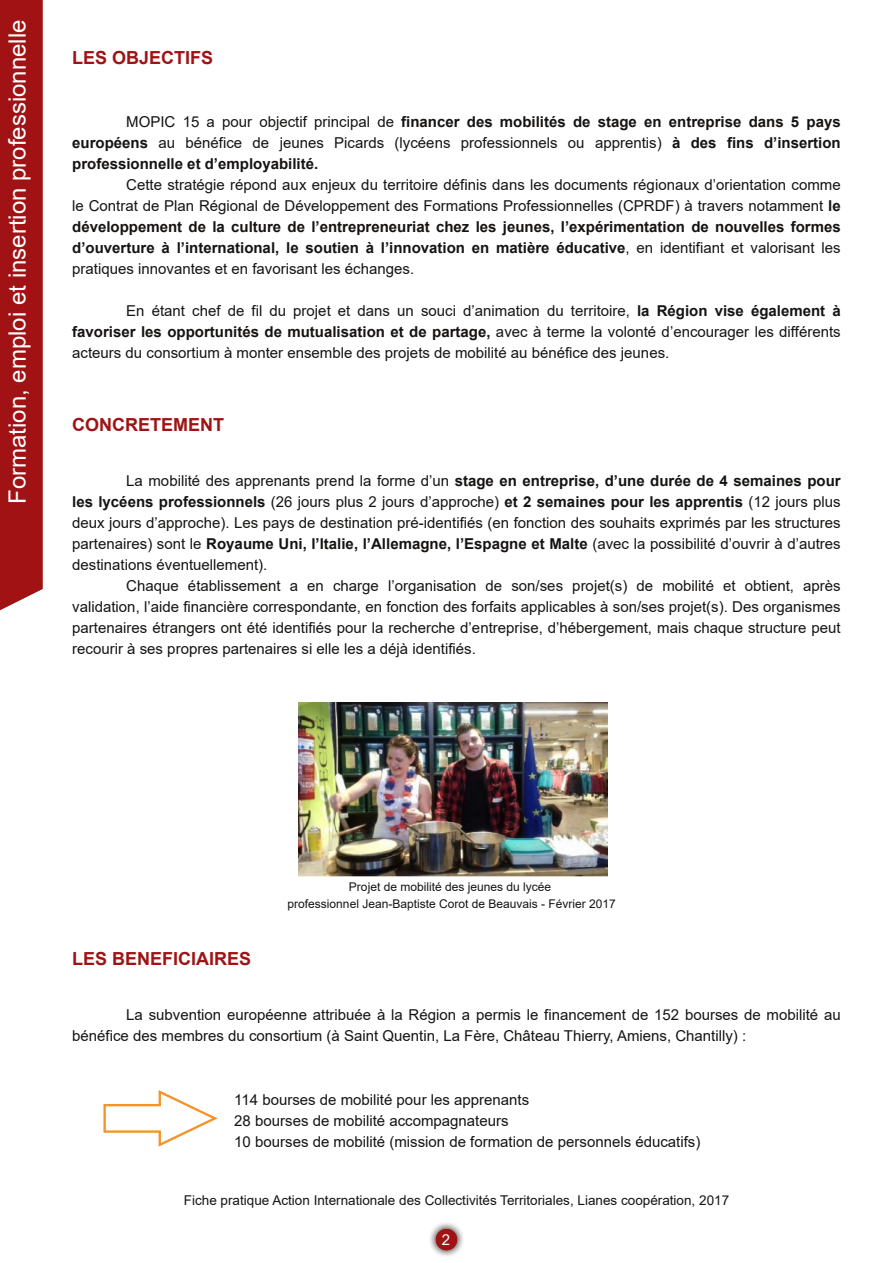
<style>
.page{position:relative;width:893px;height:1263px;background:#fff}
.page>*{position:absolute;margin:0;border:0;box-sizing:border-box;transform-origin:0 0}
.t1{font:24px "Arial";color:#fff}
.t2{font:700 18px "Arial";color:#a01214}
.t3{font:15px/21px "Arial";color:#161413;text-align:justify}
.t4{font:700 15px/21px "Arial";color:#161413;text-align:justify}
.t5{font:15px "Arial";color:#fff}
.t6{font:13.5px "Arial";color:#161413}
.t7{font:12px/16.5px "Arial";color:#161413;text-align:center}
.s1{font-weight:400}
.s2{font-weight:700}
</style>
<div class="page">
<img style="left:430px;top:1223px;width:33px;height:33px">
<div style="left:0;top:0;width:43px;height:610px;background:#a01214"></div>
<div style="left:436px;top:1229px;width:21px;height:21px;background:#a01214;border-radius:50%"></div>
<svg style="left:103px;top:1090px;width:115px;height:57px"></svg>
<img style="left:299px;top:702px;width:308px;height:175px">
<h1 class="t1" style="left:4px;top:504px;width:486px;rotate:-90deg">Formation, emploi et insertion professionnelle</h1>
<p class="t2" style="left:72px;top:48px;width:143px">LES OBJECTIFS</p>
<p class="t4" style="left:72px;top:111px;width:770px;text-indent:54px"><span class="s1">MOPIC 15 a pour objectif principal de</span> financer des mobilités de stage en entreprise dans 5 pays européens <span class="s1">au bénéfice de jeunes Picards (lycéens professionnels ou apprentis)</span> à des fins d’insertion professionnelle et d’employabilité.</p>
<p class="t3" style="left:72px;top:174px;width:770px;text-indent:54px">Cette stratégie répond aux enjeux du territoire définis dans les documents régionaux d’orientation comme le Contrat de Plan Régional de Développement des Formations Professionnelles (CPRDF) à travers notamment <span class="s2">le développement de la culture de l’entrepreneuriat chez les jeunes, l’expérimentation de nouvelles formes d’ouverture à l’international, le soutien à l’innovation en matière éducative</span>, en identifiant et valorisant les pratiques innovantes et en favorisant les échanges.</p>
<p class="t3" style="left:72px;top:300px;width:770px;text-indent:54px">En étant chef de fil du projet et dans un souci d’animation du territoire, <span class="s2">la Région vise également à favoriser les opportunités de mutualisation et de partage,</span> avec à terme la volonté d’encourager les différents acteurs du consortium à monter ensemble des projets de mobilité au bénéfice des jeunes.</p>
<p class="t2" style="left:72px;top:415px;width:153px">CONCRETEMENT</p>
<p class="t3" style="left:72px;top:471px;width:770px;text-indent:54px">La mobilité des apprenants prend la forme d’un <span class="s2">stage en entreprise, d’une durée de 4 semaines pour les lycéens professionnels</span> (26 jours plus 2 jours d’approche) <span class="s2">et 2 semaines pour les apprentis</span> (12 jours plus deux jours d’approche). Les pays de destination pré-identifiés (en fonction des souhaits exprimés par les structures partenaires) sont le <span class="s2">Royaume Uni, l’Italie, l’Allemagne, l’Espagne et Malte</span> (avec la possibilité d’ouvrir à d’autres destinations éventuellement).</p>
<p class="t3" style="left:72px;top:576px;width:770px;text-indent:54px">Chaque établissement a en charge l’organisation de son/ses projet(s) de mobilité et obtient, après validation, l’aide financière correspondante, en fonction des forfaits applicables à son/ses projet(s). Des organismes partenaires étrangers ont été identifiés pour la recherche d’entreprise, d’hébergement, mais chaque structure peut recourir à ses propres partenaires si elle les a déjà identifiés.</p>
<p class="t2" style="left:72px;top:949px;width:181px">LES BENEFICIAIRES</p>
<p class="t7" style="left:288px;top:879px;width:330px">Projet de mobilité des jeunes du lycée<br>professionnel Jean-Baptiste Corot de Beauvais - Février 2017</p>
<p class="t3" style="left:72px;top:1005px;width:770px;text-indent:54px">La subvention européenne attribuée à la Région a permis le financement de 152 bourses de mobilité au bénéfice des membres du consortium (à Saint Quentin, La Fère, Château Thierry, Amiens, Chantilly) :</p>
<p class="t3" style="left:234px;top:1089px;width:468px;text-align:left">114 bourses de mobilité pour les apprenants<br>28 bourses de mobilité accompagnateurs<br>10 bourses de mobilité (mission de formation de personnels éducatifs)</p>
<p class="t6" style="left:184px;top:1192px;width:547px">Fiche pratique Action Internationale des Collectivités Territoriales, Lianes coopération, 2017</p>
<p class="t5" style="left:442px;top:1231px;width:10px">2</p>
</div>
